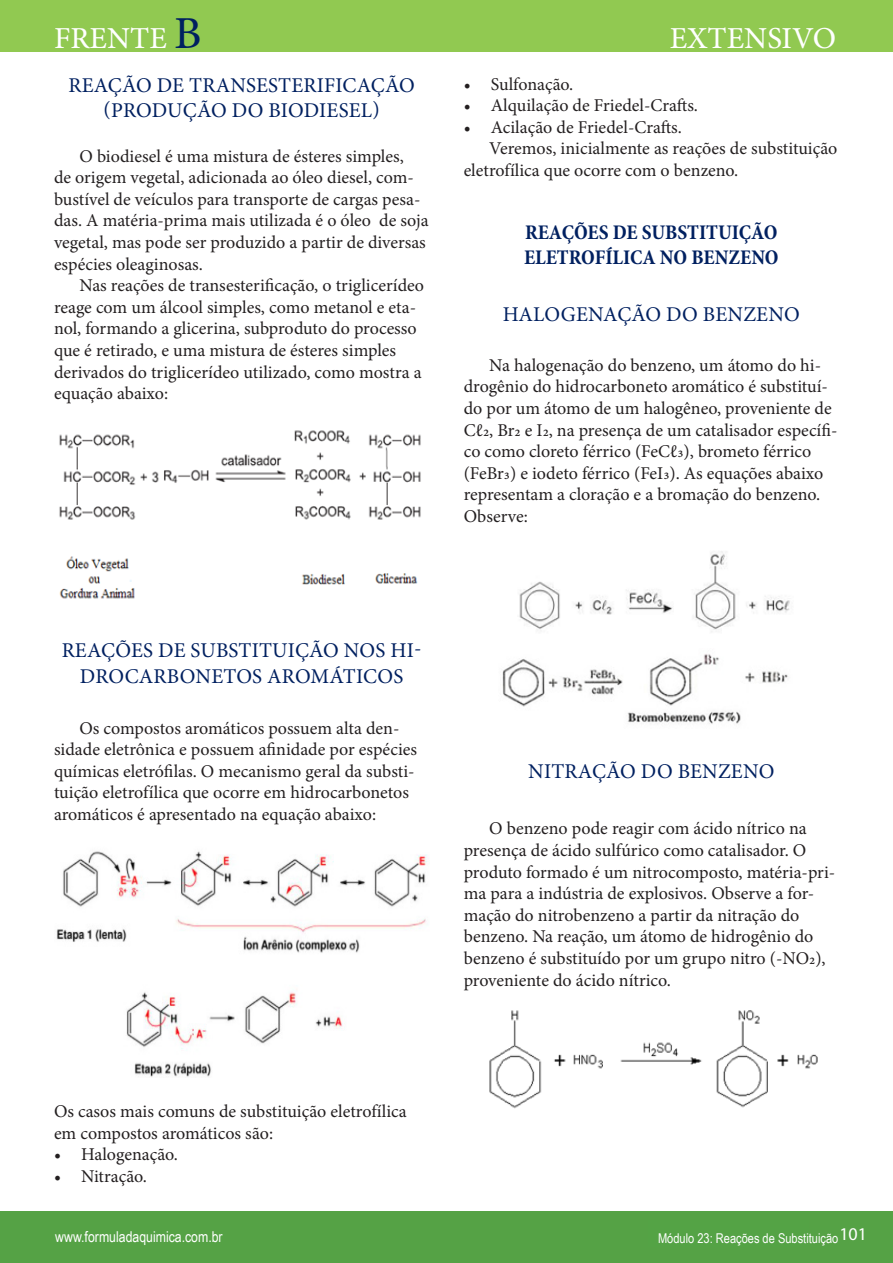
<style>
.page{position:relative;width:893px;height:1263px;background:#fff}
.page>*{position:absolute;margin:0;border:0;box-sizing:border-box;transform-origin:0 0}
.t1{font:30px "Adobe Hebrew";color:#fff}
.t2{font:21px/25.2px "Minion Pro";letter-spacing:.01em;color:#002060;text-align:center}
.t3{font:700 condensed 21px "Minion Pro";color:#002060}
.t4{font:18px/21.6px "Minion Pro";color:#231f20}
.t5{font:18px "Myriad Pro";color:#fff}
.t6{font:15px "Arial Narrow";color:#fff}
.t7{font:700 13.5px "Arial Narrow";color:#fff}
.t8{font:13.5px "Arial Narrow";color:#fff}
.s1{font-size:45px;color:#002060}
</style>
<div class="page">
<div style="left:0;top:0;width:893px;height:52px;background:#91c951"></div>
<div style="left:0;top:1211px;width:893px;height:52px;background:#55a245"></div>
<img style="left:59px;top:430px;width:362px;height:169px">
<img style="left:56px;top:851px;width:372px;height:226px">
<img style="left:519px;top:551px;width:271px;height:81px">
<img style="left:502px;top:654px;width:286px;height:70px">
<img style="left:489px;top:1010px;width:329px;height:99px">
<h1 class="t1" style="left:54px;top:20px;width:149px">FRENTE <span class="s1">B</span></h1>
<h1 class="t1" style="left:670px;top:20px;width:168px">EXTENSIVO</h1>
<p class="t2" style="left:68px;top:73px;width:348px">REAÇÃO DE TRANSESTERIFICAÇÃO (PRODUÇÃO DO BIODIESEL)</p>
<p class="t4" style="left:54px;top:145px;width:376px;text-indent:26px">O biodiesel é uma mistura de ésteres simples,<br>de origem vegetal, adicionada ao óleo diesel, com&shy;bustível de veículos para transporte de cargas pesa&shy;das. A matéria-prima mais utilizada é o óleo de soja vegetal, mas pode ser produzido a partir de diversas espécies oleaginosas.</p>
<p class="t4" style="left:54px;top:275px;width:372px;text-indent:26px">Nas reações de transesterificação, o triglicerídeo reage com um álcool simples, como metanol e eta&shy;nol, formando a glicerina, subproduto do processo que é retirado, e uma mistura de ésteres simples derivados do triglicerídeo utilizado, como mostra a equação abaixo:</p>
<p class="t4" style="left:464px;top:73px;width:111px">• Sulfonação.</p>
<p class="t4" style="left:464px;top:95px;width:236px">• Alquilação de Friedel-Crafts.</p>
<p class="t4" style="left:464px;top:116px;width:220px">• Acilação de Friedel-Crafts.</p>
<p class="t4" style="left:464px;top:138px;width:375px;text-indent:26px">Veremos, inicialmente as reações de substituição eletrofílica que ocorre com o benzeno.</p>
<p class="t3" style="left:525px;top:218px;width:254px">REAÇÕES DE SUBSTITUIÇÃO</p>
<p class="t3" style="left:524px;top:243px;width:256px">ELETROFÍLICA NO BENZENO</p>
<p class="t2" style="left:503px;top:302px;width:298px">HALOGENAÇÃO DO BENZENO</p>
<p class="t4" style="left:464px;top:354px;width:375px;text-indent:26px">Na halogenação do benzeno, um átomo do hi&shy;drogênio do hidrocarboneto aromático é substituí&shy;do por um átomo de um halogêneo, proveniente de Cℓ2, Br2 e I2, na presença de um catalisador específi&shy;co como cloreto férrico (FeCℓ3), brometo férrico (FeBr3) e iodeto férrico (FeI3). As equações abaixo representam a cloração e a bromação do benzeno.<br>Observe:</p>
<p class="t2" style="left:62px;top:638px;width:361px">REAÇÕES DE SUBSTITUIÇÃO NOS HI-<br>DROCARBONETOS AROMÁTICOS</p>
<p class="t4" style="left:54px;top:717px;width:365px;text-indent:26px">Os compostos aromáticos possuem alta den&shy;sidade eletrônica e possuem afinidade por espécies químicas eletrófilas. O mecanismo geral da substi&shy;tuição eletrofílica que ocorre em hidrocarbonetos aromáticos é apresentado na equação abaixo:</p>
<p class="t2" style="left:528px;top:758px;width:248px">NITRAÇÃO DO BENZENO</p>
<p class="t4" style="left:464px;top:818px;width:373px;text-indent:26px">O benzeno pode reagir com ácido nítrico na presença de ácido sulfúrico como catalisador. O produto formado é um nitrocomposto, matéria-pri&shy;ma para a indústria de explosivos. Observe a for&shy;mação do nitrobenzeno a partir da nitração do benzeno. Na reação, um átomo de hidrogênio do benzeno é substituído por um grupo nitro (-NO2), proveniente do ácido nítrico.</p>
<p class="t4" style="left:54px;top:1100px;width:354px">Os casos mais comuns de substituição eletrofílica em compostos aromáticos são:</p>
<p class="t4" style="left:54px;top:1144px;width:126px">• Halogenação.</p>
<p class="t4" style="left:54px;top:1165px;width:95px">• Nitração.</p>
<p class="t7" style="left:577px;top:1226px;width:224px">Módulo 5 - Introduçã à Química Orgânica</p>
<p class="t5" style="left:839px;top:1223px;width:29px">101</p>
<p class="t6" style="left:55px;top:1226px;width:169px">www.formuladaquimica.com.br</p>
<p class="t7" style="left:652px;top:1226px;width:149px">Módulo 6 - Hidrocarbonetos</p>
<p class="t8" style="left:658px;top:1228px;width:182px">Módulo 23: Reações de Substituição</p>
</div>
